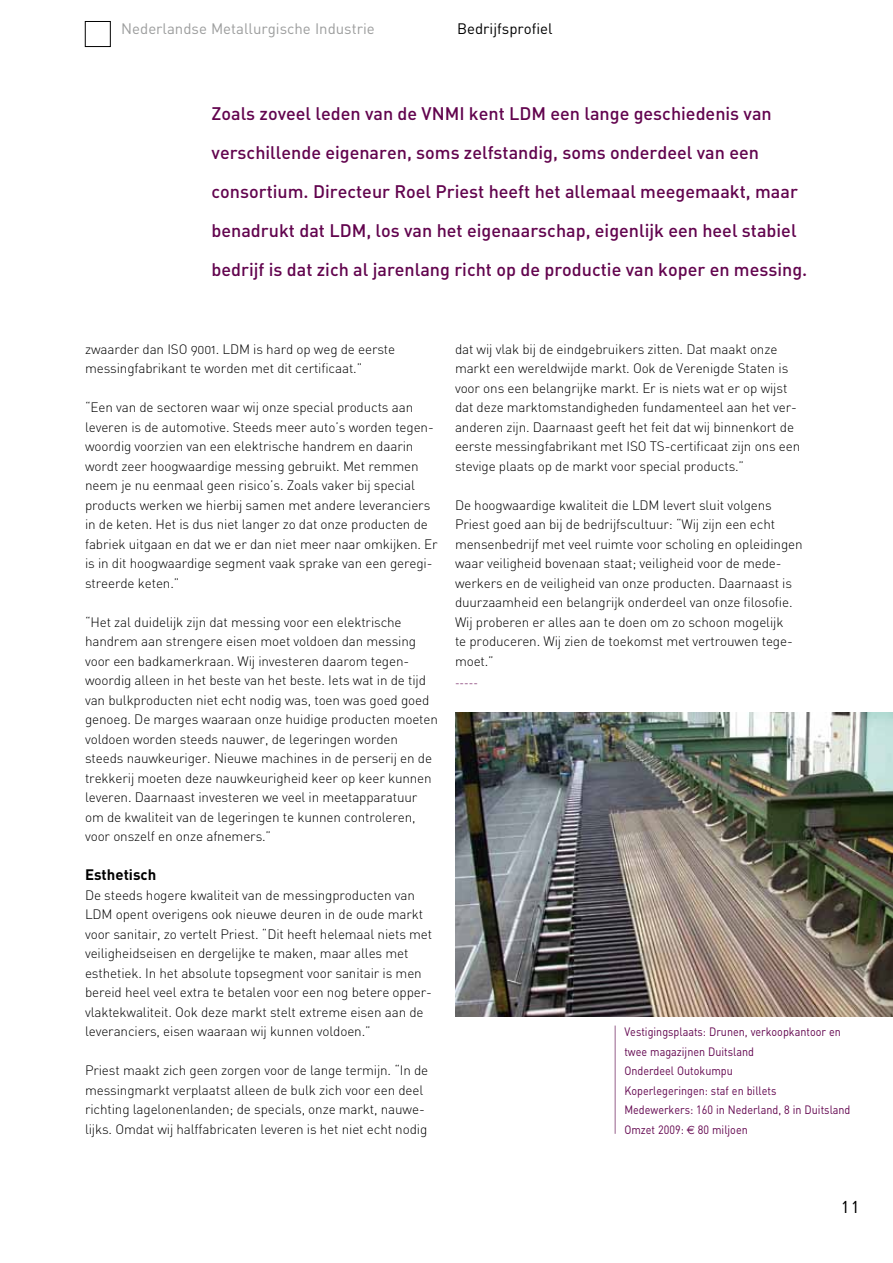
<style>
.page{position:relative;width:893px;height:1263px;background:#fff}
.page>*{position:absolute;margin:0;border:0;box-sizing:border-box;transform-origin:0 0}
.t1{font:18px/39px "DIN Medium Alternate";color:#62044e}
.t2{font:300 18px "Folio";color:#000}
.t3{font:15px "DIN";color:#9c9d9d}
.t4{font:15px "DIN";color:#000}
.t5{font:700 15px "DIN";color:#000}
.t6{font:13.5px/19.5px "DIN Light Alternate";letter-spacing:-.01em;color:#000}
.t7{font:12px/19.5px "DIN";color:#62044e;scale:.9 1}
.t8{font:300 12px "DIN";color:#62044e;scale:.9 1}
.s1{font-family:"Euro Sans"}
</style>
<div class="page">
<img style="left:455px;top:712px;width:438px;height:305px">
<div style="left:85px;top:21px;width:26px;height:26px;border:1px solid #000"></div>
<hr style="left:615px;top:1025px;width:1px;height:109px;background:#97618c">
<p class="t3" style="left:121px;top:20px;width:255px">Nederlandse Metallurgische Industrie</p>
<p class="t4" style="left:457px;top:20px;width:97px">Bedrijfsprofiel</p>
<p class="t1" style="left:212px;top:93px;width:597px">Zoals zoveel leden van de VNMI kent LDM een lange geschiedenis van verschillende eigenaren, soms zelfstandig, soms onderdeel van een consortium. Directeur Roel Priest heeft het allemaal meegemaakt, maar benadrukt dat LDM, los van het eigenaarschap, eigenlijk een heel stabiel bedrijf is dat zich al jarenlang richt op de productie van koper en messing.</p>
<p class="t6" style="left:85px;top:339px;width:312px">zwaarder dan ISO 9001. LDM is hard op weg de eerste messingfabrikant te worden met dit certificaat.”</p>
<p class="t6" style="left:85px;top:397px;width:354px">“Een van de sectoren waar wij onze special products aan leveren is de automotive. Steeds meer auto’s worden tegen&shy;woordig voorzien van een elektrische handrem en daarin wordt zeer hoogwaardige messing gebruikt. Met remmen neem je nu eenmaal geen risico’s. Zoals vaker bij special products werken we hierbij samen met andere leveranciers in de keten. Het is dus niet langer zo dat onze producten de fabriek uitgaan en dat we er dan niet meer naar omkijken. Er is in dit hoogwaardige segment vaak sprake van een geregi&shy;streerde keten.”</p>
<p class="t6" style="left:85px;top:612px;width:354px">“Het zal duidelijk zijn dat messing voor een elektrische handrem aan strengere eisen moet voldoen dan messing voor een badkamerkraan. Wij investeren daarom tegen&shy;woordig alleen in het beste van het beste. Iets wat in de tijd van bulkproducten niet echt nodig was, toen was goed goed genoeg. De marges waaraan onze huidige producten moeten voldoen worden steeds nauwer, de legeringen worden steeds nauwkeuriger. Nieuwe machines in de perserij en de trekkerij moeten deze nauwkeurigheid keer op keer kunnen leveren. Daarnaast investeren we veel in meetapparatuur om de kwaliteit van de legeringen te kunnen controleren, voor onszelf en onze afnemers.”</p>
<p class="t5" style="left:85px;top:865px;width:73px">Esthetisch</p>
<p class="t6" style="left:85px;top:885px;width:349px">De steeds hogere kwaliteit van de messingproducten van LDM opent overigens ook nieuwe deuren in de oude markt voor sanitair, zo vertelt Priest. “Dit heeft helemaal niets met veiligheidseisen en dergelijke te maken, maar alles met esthetiek. In het absolute topsegment voor sanitair is men bereid heel veel extra te betalen voor een nog betere opper&shy;vlaktekwaliteit. Ook deze markt stelt extreme eisen aan de leveranciers, eisen waaraan wij kunnen voldoen.”</p>
<p class="t6" style="left:85px;top:1060px;width:345px">Priest maakt zich geen zorgen voor de lange termijn. “In de messingmarkt verplaatst alleen de bulk zich voor een deel richting lagelonenlanden; de specials, onze markt, nauwe&shy;lijks. Omdat wij halffabricaten leveren is het niet echt nodig</p>
<p class="t6" style="left:455px;top:339px;width:347px">dat wij vlak bij de eindgebruikers zitten. Dat maakt onze markt een wereldwijde markt. Ook de Verenigde Staten is voor ons een belangrijke markt. Er is niets wat er op wijst dat deze marktomstandigheden fundamenteel aan het ver&shy;anderen zijn. Daarnaast geeft het feit dat wij binnenkort de eerste messingfabrikant met ISO TS-certificaat zijn ons een stevige plaats op de markt voor special products.”</p>
<p class="t6" style="left:455px;top:495px;width:349px">De hoogwaardige kwaliteit die LDM levert sluit volgens Priest goed aan bij de bedrijfscultuur: “Wij zijn een echt mensenbedrijf met veel ruimte voor scholing en opleidingen waar veiligheid bovenaan staat; veiligheid voor de mede&shy;werkers en de veiligheid van onze producten. Daarnaast is duurzaamheid een belangrijk onderdeel van onze filosofie.<br>Wij proberen er alles aan te doen om zo schoon mogelijk<br>te produceren. Wij zien de toekomst met vertrouwen tege&shy;moet.”</p>
<p class="t8" style="left:455px;top:676px;width:27px">-----</p>
<p class="t7" style="left:624px;top:1022px;width:253px">Vestigingsplaats: Drunen, verkoopkantoor en twee magazijnen Duitsland<br>Onderdeel Outokumpu<br>Koperlegeringen: staf en billets<br>Medewerkers: 160 in Nederland, 8 in Duitsland Omzet 2009: <span class="s1">€</span> 80 miljoen</p>
<h1 class="t2" style="left:840px;top:1195px;width:22px">11</h1>
</div>
